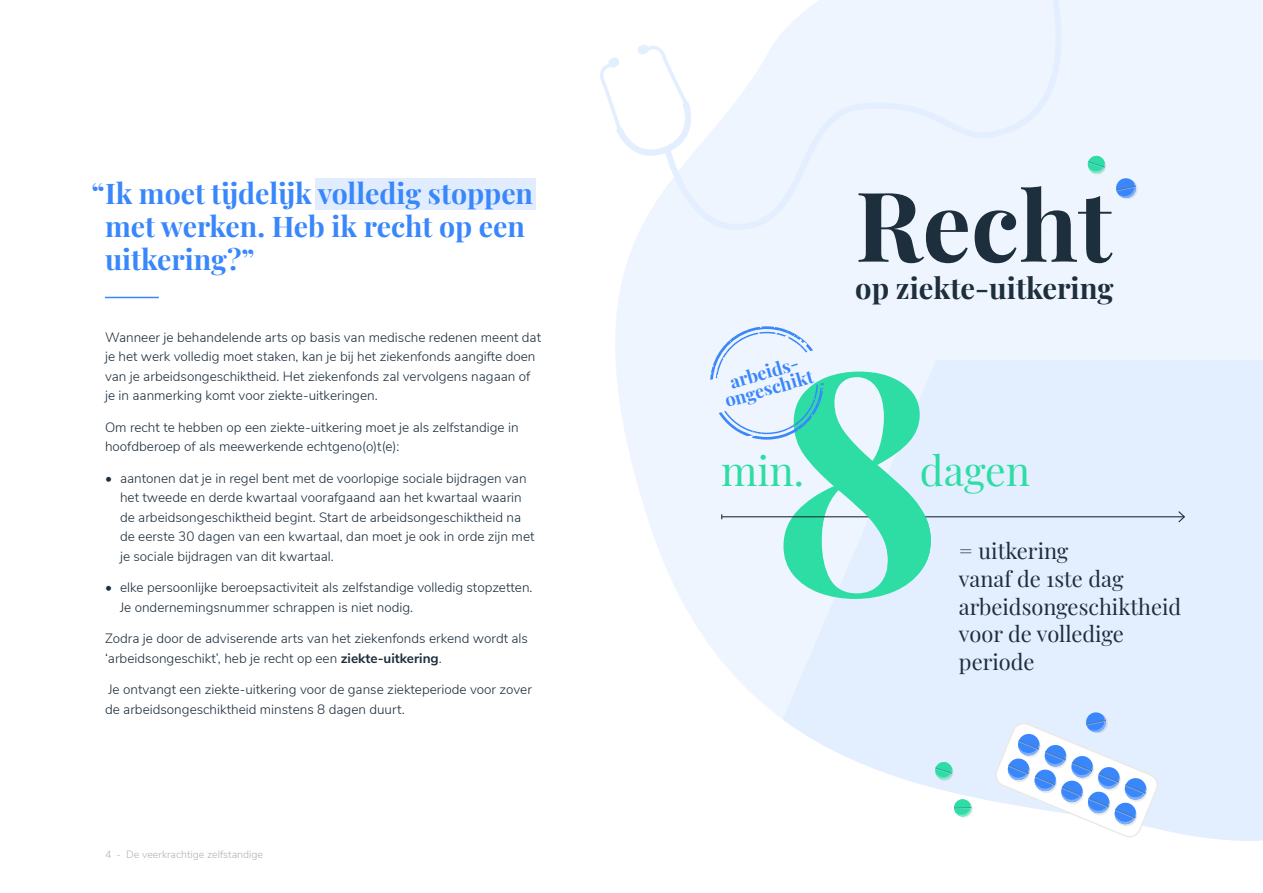
<style>
.page{position:relative;width:1263px;height:893px;background:#fff}
.page>*{position:absolute;margin:0;border:0;box-sizing:border-box;transform-origin:0 0}
.t1{font:700 96.9px "Playfair Display";color:#1d2e3c}
.t2{font:40.95px "Playfair Display";color:#2ddda4}
.t3{font:700 29.1px "Playfair Display";color:#1d2e3c}
.t4{font:700 28.5px/33px "Playfair Display";color:#3987fb}
.t5{font:21.9px/27.9px "Playfair Display";color:#1d2e3c}
.t6{font:700 18.15px/16.6px "Playfair Display";color:#3987fb;text-align:center}
.t7{font:300 13.5px/19.5px "Nunito Sans";color:#1d2e3c}
.t8{font:300 10.5px "Nunito Sans";color:#b3b3b3}
.s1{font-weight:700}
</style>
<div class="page">
<div style="left:315px;top:178px;width:220px;height:31px;background:#e1edfe"></div>
<svg style="left:615px;top:0;width:648px;height:667px;fill:#eff5ff"></svg>
<svg style="left:727px;top:360px;width:536px;height:481px;fill:#e3eefe"></svg>
<svg style="left:600px;top:44px;width:61px;height:113px"></svg>
<hr style="left:105px;top:297px;width:54px;height:1px;background:#3987fb">
<svg style="left:992px;top:711px;width:169px;height:129px"></svg>
<svg style="left:1115px;top:177px;width:23px;height:22px"></svg>
<svg style="left:934px;top:761px;width:20px;height:20px"></svg>
<svg style="left:1087px;top:155px;width:19px;height:20px"></svg>
<svg style="left:954px;top:799px;width:19px;height:19px"></svg>
<svg style="left:661px;top:0;width:411px;height:236px"></svg>
<hr style="left:722px;top:516px;width:462px;height:1px;background:#1d2e3c">
<svg style="left:1177px;top:510px;width:9px;height:14px"></svg>
<svg style="left:710px;top:327px;width:221px;height:272px"></svg>
<h3 class="t4" style="left:105px;top:174px;width:429px;text-indent:-14px">“ Ik moet tijdelijk volledig stoppen met werken. Heb ik recht op een uitkering?”</h3>
<p class="t7" style="left:105px;top:326px;width:438px">Wanneer je behandelende arts op basis van medische redenen meent dat je het werk volledig moet staken, kan je bij het ziekenfonds aangifte doen van je arbeidsongeschiktheid. Het ziekenfonds zal vervolgens nagaan of je in aanmerking komt voor ziekte-uitkeringen.</p>
<p class="t7" style="left:105px;top:416px;width:415px">Om recht te hebben op een ziekte-uitkering moet je als zelfstandige in hoofdberoep of als meewerkende echtgeno(o)t(e):</p>
<p class="t7" style="left:120px;top:467px;width:416px;text-indent:-15px">• aantonen dat je in regel bent met de voorlopige sociale bijdragen van het tweede en derde kwartaal voorafgaand aan het kwartaal waarin de arbeidsongeschiktheid begint. Start de arbeidsongeschiktheid na de eerste 30 dagen van een kwartaal, dan moet je ook in orde zijn met je sociale bijdragen van dit kwartaal.</p>
<p class="t7" style="left:120px;top:577px;width:414px;text-indent:-15px">• elke persoonlijke beroepsactiviteit als zelfstandige volledig stopzetten.<br>Je ondernemingsnummer schrappen is niet nodig.</p>
<p class="t7" style="left:105px;top:628px;width:425px">Zodra je door de adviserende arts van het ziekenfonds erkend wordt als ‘arbeidsongeschikt’, heb je recht op een <span class="s1">ziekte-uitkering</span>.</p>
<p class="t7" style="left:105px;top:679px;width:428px">Je ontvangt een ziekte-uitkering voor de ganse ziekteperiode voor zover de arbeidsongeschiktheid minstens 8 dagen duurt.</p>
<p class="t8" style="left:105px;top:847px;width:160px">4 - De veerkrachtige zelfstandige</p>
<h3 class="t6" style="left:718px;top:375px;width:93px;rotate:-16deg">arbeids&shy;ongeschikt</h3>
<h1 class="t1" style="left:855px;top:149px;width:258px">Recht</h1>
<h3 class="t3" style="left:855px;top:265px;width:260px">op ziekte-uitkering</h3>
<h2 class="t2" style="left:721px;top:439px;width:85px">min.</h2>
<h2 class="t2" style="left:920px;top:439px;width:112px">dagen</h2>
<h3 class="t5" style="left:959px;top:535px;width:224px">= uitkering<br>vanaf de 1ste dag arbeidsongeschiktheid voor de volledige periode</h3>
</div>
